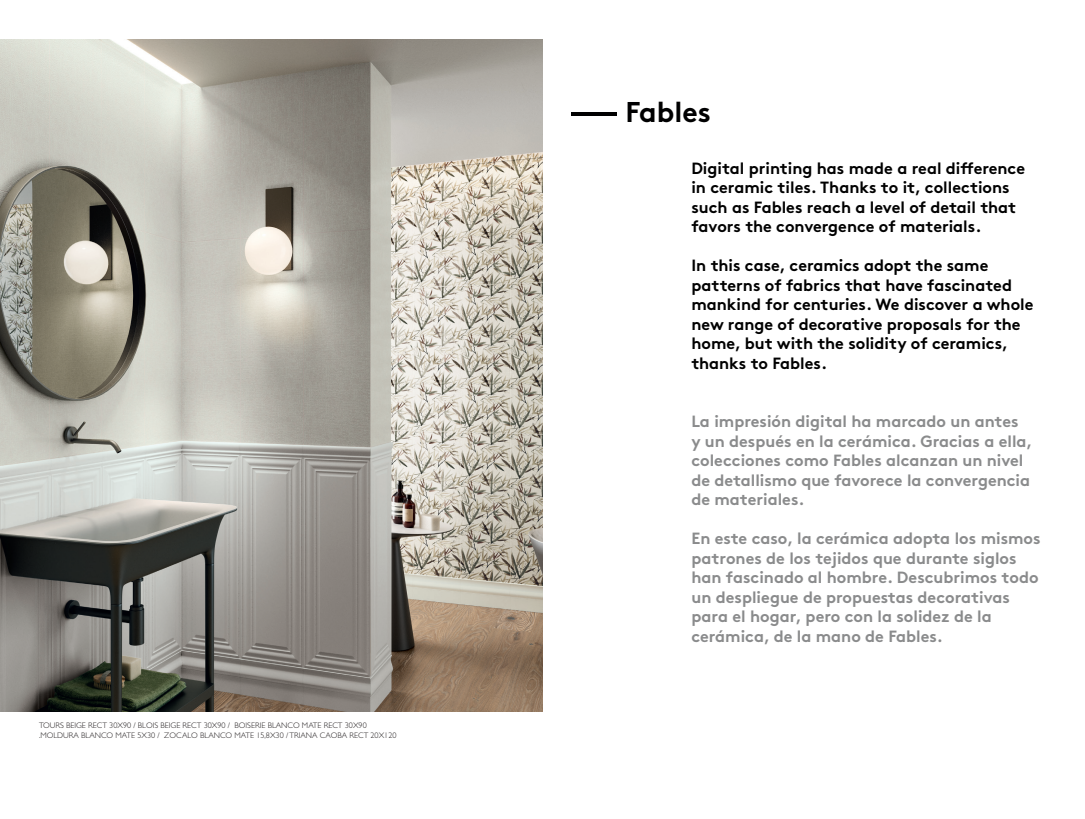
<style>
.page{position:relative;width:1085px;height:819px;background:#fff}
.page>*{position:absolute;margin:0;border:0;box-sizing:border-box;transform-origin:0 0}
.t1{font:700 28.62px "Brown Std";color:#000001;scale:2 1}
.t2{font:700 16.25px/19.5px "Brown Std";color:#8a8b8c}
.t3{font:700 16.25px/19.5px "Brown Std";color:#000}
.t4{font:300 8.12px/9.8px "Gill Sans Std";color:#231f20}
</style>
<div class="page">
<img style="left:1px;top:39px;width:541px;height:672px">
<p class="t4" style="left:39px;top:720px;width:359px">TOURS BEIGE RECT 30X90 / BLOIS BEIGE RECT 30X90 / BOISERIE BLANCO MATE RECT 30X90 .MOLDURA BLANCO MATE 5X30 / ZOCALO BLANCO MATE 15,8X30 / TRIANA CAOBA RECT 20X120</p>
<h1 class="t1" style="left:570px;top:94px;width:72px">— Fables</h1>
<p class="t3" style="left:691px;top:158px;width:335px">Digital printing has made a real difference in ceramic tiles. Thanks to it, collections such as Fables reach a level of detail that favors the convergence of materials.</p>
<p class="t3" style="left:691px;top:255px;width:343px">In this case, ceramics adopt the same patterns of fabrics that have fascinated mankind for centuries. We discover a whole new range of decorative proposals for the home, but with the solidity of ceramics, thanks to Fables.</p>
<p class="t2" style="left:691px;top:411px;width:343px">La impresión digital ha marcado un antes<br>y un después en la cerámica. Gracias a ella, colecciones como Fables alcanzan un nivel de detallismo que favorece la convergencia de materiales.</p>
<p class="t2" style="left:691px;top:528px;width:350px">En este caso, la cerámica adopta los mismos patrones de los tejidos que durante siglos han fascinado al hombre. Descubrimos todo un despliegue de propuestas decorativas para el hogar, pero con la solidez de la cerámica, de la mano de Fables.</p>
</div>
